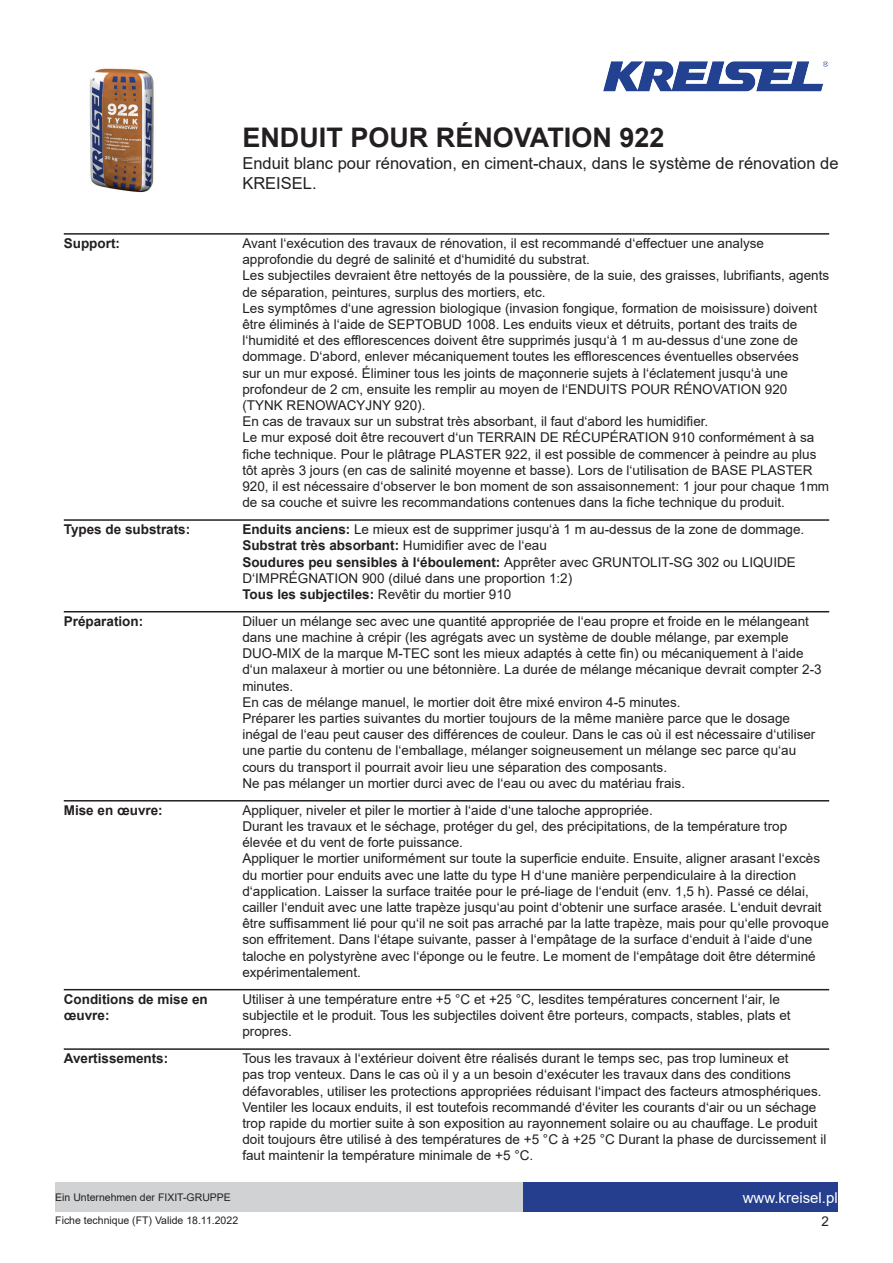
<style>
.page{position:relative;width:893px;height:1263px;background:#fff}
.page>*{position:absolute;margin:0;border:0;box-sizing:border-box;transform-origin:0 0}
.t1{font:700 27px "Arial";color:#231f20}
.t2{font:16.5px/19.8px "Arial";color:#231f20}
.t3{font:15px "Arial";color:#fff}
.t4{font:13.5px/16.2px "Arial";color:#231f20}
.t5{font:700 13.5px/16.2px "Arial";color:#231f20}
.t6{font:10.5px "Arial";color:#231f20}
.s1{font-weight:700}
</style>
<div class="page">
<img style="left:89px;top:68px;width:65px;height:125px">
<img style="left:603px;top:61px;width:226px;height:31px">
<div style="left:523px;top:1182px;width:315px;height:30px;background:#253f8e"></div>
<div style="left:55px;top:1182px;width:468px;height:30px;background:#d1d2d4"></div>
<hr style="left:64px;top:233px;width:765px;height:2px;background:#231f20">
<hr style="left:64px;top:519px;width:765px;height:2px;background:#231f20">
<hr style="left:64px;top:611px;width:765px;height:1px;background:#231f20">
<hr style="left:64px;top:800px;width:765px;height:1px;background:#231f20">
<hr style="left:64px;top:989px;width:765px;height:1px;background:#231f20">
<hr style="left:64px;top:1048px;width:765px;height:2px;background:#231f20">
<h1 class="t1" style="left:242px;top:119px;width:424px">ENDUIT POUR RÉNOVATION 922</h1>
<p class="t2" style="left:242px;top:154px;width:598px">Enduit blanc pour rénovation, en ciment-chaux, dans le système de rénovation de<br>KREISEL.</p>
<p class="t5" style="left:64px;top:235px;width:58px">Support:</p>
<p class="t4" style="left:242px;top:235px;width:588px">Avant l‘exécution des travaux de rénovation, il est recommandé d‘effectuer une analyse approfondie du degré de salinité et d‘humidité du substrat.<br>Les subjectiles devraient être nettoyés de la poussière, de la suie, des graisses, lubrifiants, agents de séparation, peintures, surplus des mortiers, etc.<br>Les symptômes d‘une agression biologique (invasion fongique, formation de moisissure) doivent être éliminés à l‘aide de SEPTOBUD 1008. Les enduits vieux et détruits, portant des traits de l‘humidité et des efflorescences doivent être supprimés jusqu‘à 1 m au-dessus d‘une zone de dommage. D‘abord, enlever mécaniquement toutes les efflorescences éventuelles observées<br>sur un mur exposé. Éliminer tous les joints de maçonnerie sujets à l‘éclatement jusqu‘à une profondeur de 2 cm, ensuite les remplir au moyen de l‘ENDUITS POUR RÉNOVATION 920 (TYNK RENOWACYJNY 920).<br>En cas de travaux sur un substrat très absorbant, il faut d‘abord les humidifier.<br>Le mur exposé doit être recouvert d‘un TERRAIN DE RÉCUPÉRATION 910 conformément à sa fiche technique. Pour le plâtrage PLASTER 922, il est possible de commencer à peindre au plus tôt après 3 jours (en cas de salinité moyenne et basse). Lors de l‘utilisation de BASE PLASTER 920, il est nécessaire d‘observer le bon moment de son assaisonnement: 1 jour pour chaque 1mm de sa couche et suivre les recommandations contenues dans la fiche technique du produit.</p>
<p class="t5" style="left:64px;top:521px;width:128px">Types de substrats:</p>
<p class="t4" style="left:242px;top:521px;width:563px"><span class="s1">Enduits anciens:</span> Le mieux est de supprimer jusqu‘à 1 m au-dessus de la zone de dommage.<br><span class="s1">Substrat très absorbant:</span> Humidifier avec de l‘eau<br><span class="s1">Soudures peu sensibles à l‘éboulement:</span> Apprêter avec GRUNTOLIT-SG 302 ou LIQUIDE D‘IMPRÉGNATION 900 (dilué dans une proportion 1:2)<br><span class="s1">Tous les subjectiles:</span> Revêtir du mortier 910</p>
<p class="t5" style="left:64px;top:613px;width:81px">Préparation:</p>
<p class="t4" style="left:242px;top:613px;width:581px">Diluer un mélange sec avec une quantité appropriée de l‘eau propre et froide en le mélangeant dans une machine à crépir (les agrégats avec un système de double mélange, par exemple DUO-MIX de la marque M-TEC sont les mieux adaptés à cette fin) ou mécaniquement à l‘aide d‘un malaxeur à mortier ou une bétonnière. La durée de mélange mécanique devrait compter 2-3 minutes.<br>En cas de mélange manuel, le mortier doit être mixé environ 4-5 minutes.<br>Préparer les parties suivantes du mortier toujours de la même manière parce que le dosage inégal de l‘eau peut causer des différences de couleur. Dans le cas où il est nécessaire d‘utiliser une partie du contenu de l‘emballage, mélanger soigneusement un mélange sec parce qu‘au cours du transport il pourrait avoir lieu une séparation des composants.<br>Ne pas mélanger un mortier durci avec de l‘eau ou avec du matériau frais.</p>
<p class="t5" style="left:64px;top:802px;width:101px">Mise en œuvre:</p>
<p class="t4" style="left:242px;top:802px;width:588px">Appliquer, niveler et piler le mortier à l‘aide d‘une taloche appropriée.<br>Durant les travaux et le séchage, protéger du gel, des précipitations, de la température trop élevée et du vent de forte puissance.<br>Appliquer le mortier uniformément sur toute la superficie enduite. Ensuite, aligner arasant l‘excès du mortier pour enduits avec une latte du type H d‘une manière perpendiculaire à la direction d‘application. Laisser la surface traitée pour le pré-liage de l‘enduit (env. 1,5 h). Passé ce délai, cailler l‘enduit avec une latte trapèze jusqu‘au point d‘obtenir une surface arasée. L‘enduit devrait être suffisamment lié pour qu‘il ne soit pas arraché par la latte trapèze, mais pour qu‘elle provoque son effritement. Dans l‘étape suivante, passer à l‘empâtage de la surface d‘enduit à l‘aide d‘une taloche en polystyrène avec l‘éponge ou le feutre. Le moment de l‘empâtage doit être déterminé expérimentalement.</p>
<p class="t5" style="left:64px;top:991px;width:146px">Conditions de mise en œuvre:</p>
<p class="t4" style="left:242px;top:991px;width:550px">Utiliser à une température entre +5 °C et +25 °C, lesdites températures concernent l‘air, le subjectile et le produit. Tous les subjectiles doivent être porteurs, compacts, stables, plats et propres.</p>
<p class="t5" style="left:64px;top:1050px;width:106px">Avertissements:</p>
<p class="t4" style="left:242px;top:1050px;width:586px">Tous les travaux à l‘extérieur doivent être réalisés durant le temps sec, pas trop lumineux et<br>pas trop venteux. Dans le cas où il y a un besoin d‘exécuter les travaux dans des conditions défavorables, utiliser les protections appropriées réduisant l‘impact des facteurs atmosphériques.<br>Ventiler les locaux enduits, il est toutefois recommandé d‘éviter les courants d‘air ou un séchage trop rapide du mortier suite à son exposition au rayonnement solaire ou au chauffage. Le produit doit toujours être utilisé à des températures de +5 °C à +25 °C Durant la phase de durcissement il faut maintenir la température minimale de +5 °C.</p>
<p class="t6" style="left:55px;top:1190px;width:177px">Ein Unternehmen der FIXIT-GRUPPE</p>
<p class="t3" style="left:743px;top:1187px;width:97px">www.kreisel.pl</p>
<p class="t6" style="left:55px;top:1213px;width:184px">Fiche technique (FT) Valide 18.11.2022</p>
<p class="t4" style="left:821px;top:1213px;width:9px">2</p>
</div>
